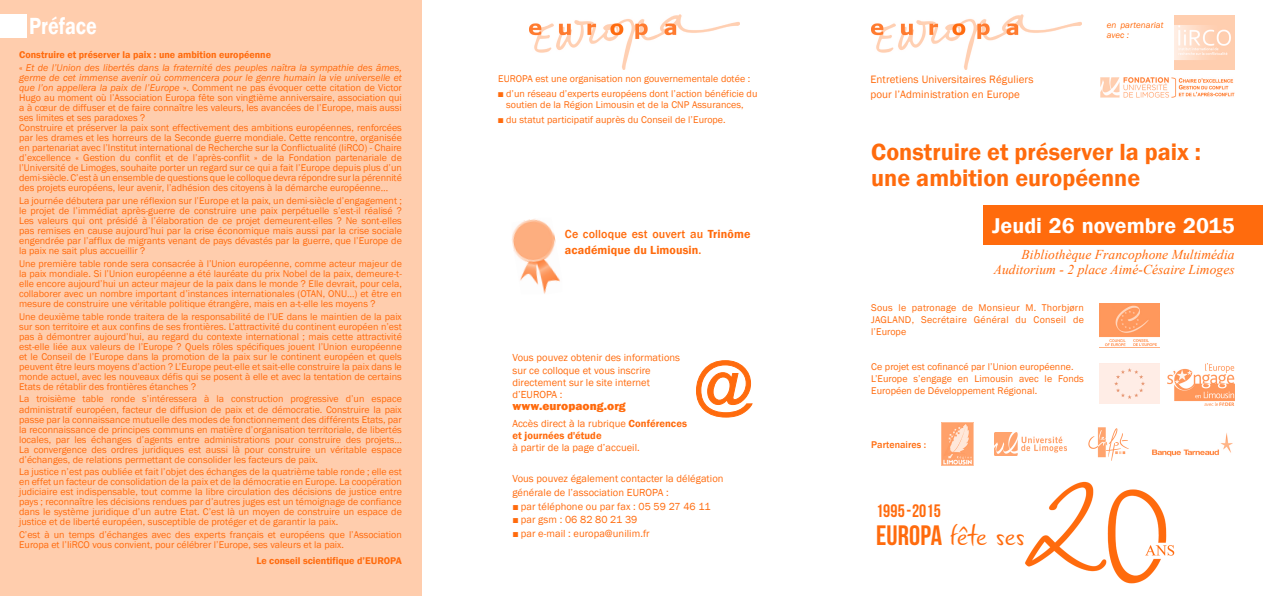
<style>
.page{position:relative;width:1263px;height:596px;background:#fff}
.page>*{position:absolute;margin:0;border:0;box-sizing:border-box;transform-origin:0 0}
.t1{font:60px "Rockwell";color:#ff6b0d}
.preface{font:30px "Gunny Rewritten";letter-spacing:.005em;color:#ff6b0d}
.t2{font:600 24px "Franklin Gothic";color:#ff6b0d}
.t3{font:600 24px "Franklin Gothic";color:#fff;scale:.83 1}
.t4{font:600 22px "Franklin Gothic";color:#fff}
.preface-2{font:18px "Bebas Neue";letter-spacing:.005em;color:#ff6b0d}
.t5{font:italic 13.5px/15px "Times New Roman";letter-spacing:.005em;color:#ff6b0d;text-align:right}
.titre{font:600 12px/16px "Franklin Gothic";letter-spacing:.01em;color:#ff6b0d}
.t6{font:800 12px "Franklin Gothic";letter-spacing:.005em;color:#ff6b0d}
.t7{font:11px/15px "Franklin Gothic";letter-spacing:.01em;color:#ff6b0d}
.t8{font:10.5px/12px "Franklin Gothic";letter-spacing:.005em;color:#ff6b0d}
.preface-3{font:10px/10px "Franklin Gothic";color:#ff6b0d;text-align:justify}
.preface-4{font:600 10px "Franklin Gothic";color:#ff6b0d}
.t9{font:500 10px "Franklin Gothic";letter-spacing:.005em;color:#ff6b0d}
.preface-5{font:italic 9px/10px "Franklin Gothic";letter-spacing:.005em;color:#ff6b0d}
.s1{font-style:italic}
.s2{font-weight:500}
.s3{font-weight:600}
.s4{font-family:"Bebas Neue";font-size:28px}
</style>
<div class="page">
<div style="left:0;top:0;width:421px;height:595px;background:#ffcdad"></div>
<img style="left:529px;top:14px;width:210px;height:55px">
<div style="left:0;top:14px;width:27px;height:24px;background:#fff"></div>
<svg style="left:696px;top:360px;width:57px;height:57px"></svg>
<img style="left:871px;top:14px;width:211px;height:55px">
<img style="left:1100px;top:303px;width:60px;height:44px">
<img style="left:1100px;top:77px;width:134px;height:21px">
<img style="left:1025px;top:481px;width:149px;height:101px">
<img style="left:1167px;top:363px;width:67px;height:42px">
<img style="left:1174px;top:16px;width:60px;height:54px">
<img style="left:512px;top:219px;width:48px;height:75px">
<div style="left:1100px;top:363px;width:60px;height:40px;background:#ffede6"></div>
<div style="left:983px;top:205px;width:280px;height:40px;background:#ff6b0d"></div>
<img style="left:995px;top:432px;width:72px;height:23px">
<img style="left:941px;top:422px;width:32px;height:43px">
<img style="left:1088px;top:427px;width:41px;height:33px">
<img style="left:1152px;top:433px;width:81px;height:23px">
<p class="t3" style="left:29px;top:11px;width:83px">Préface</p>
<p class="preface-4" style="left:19px;top:48px;width:253px">Construire et préserver la paix : une ambition européenne</p>
<p class="preface-3" style="left:19px;top:63px;width:384px">« <span class="s1">Et de l’Union des libertés dans la fraternité des peuples naîtra la sympathie des âmes, germe de cet immense avenir où commencera pour le genre humain la vie universelle et que l’on appellera la paix de l’Europe</span> ». Comment ne pas évoquer cette citation de Victor Hugo au moment où l’Association Europa fête son vingtième anniversaire, association qui a à cœur de diffuser et de faire connaître les valeurs, les avancées de l’Europe, mais aussi ses limites et ses paradoxes ?</p>
<p class="preface-3" style="left:19px;top:123px;width:384px">Construire et préserver la paix sont effectivement des ambitions européennes, renforcées par les drames et les horreurs de la Seconde guerre mondiale. Cette rencontre, organisée en partenariat avec l’Institut international de Recherche sur la Conflictualité (IiRCO) - Chaire d’excellence « Gestion du conflit et de l’après-conflit » de la Fondation partenariale de l’Université de Limoges, souhaite porter un regard sur ce qui a fait l’Europe depuis plus d’un demi-siècle. C’est à un ensemble de questions que le colloque devra répondre sur la pérennité des projets européens, leur avenir, l’adhésion des citoyens à la démarche européenne…</p>
<p class="preface-3" style="left:19px;top:195px;width:384px">La journée débutera par une réflexion sur l’Europe et la paix, un demi-siècle d’engagement ; le projet de l’immédiat après-guerre de construire une paix perpétuelle s’est-il réalisé ?<br>Les valeurs qui ont présidé à l’élaboration de ce projet demeurent-elles ? Ne sont-elles pas remises en cause aujourd’hui par la crise économique mais aussi par la crise sociale engendrée par l’afflux de migrants venant de pays dévastés par la guerre, que l’Europe de la paix ne sait plus accueillir ?</p>
<p class="preface-3" style="left:19px;top:258px;width:384px">Une première table ronde sera consacrée à l’Union européenne, comme acteur majeur de la paix mondiale. Si l’Union européenne a été lauréate du prix Nobel de la paix, demeure-t&shy;elle encore aujourd’hui un acteur majeur de la paix dans le monde ? Elle devrait, pour cela, collaborer avec un nombre important d’instances internationales (OTAN, ONU…) et être en mesure de construire une véritable politique étrangère, mais en a-t-elle les moyens ?</p>
<p class="preface-3" style="left:19px;top:311px;width:384px">Une deuxième table ronde traitera de la responsabilité de l’UE dans le maintien de la paix sur son territoire et aux confins de ses frontières. L’attractivité du continent européen n’est pas à démontrer aujourd’hui, au regard du contexte international ; mais cette attractivité est-elle liée aux valeurs de l’Europe ? Quels rôles spécifiques jouent l’Union européenne et le Conseil de l’Europe dans la promotion de la paix sur le continent européen et quels peuvent être leurs moyens d’action ? L’Europe peut-elle et sait-elle construire la paix dans le monde actuel, avec les nouveaux défis qui se posent à elle et avec la tentation de certains Etats de rétablir des frontières étanches ?</p>
<p class="preface-3" style="left:19px;top:394px;width:384px">La troisième table ronde s’intéressera à la construction progressive d’un espace administratif européen, facteur de diffusion de paix et de démocratie. Construire la paix passe par la connaissance mutuelle des modes de fonctionnement des différents Etats, par la reconnaissance de principes communs en matière d’organisation territoriale, de libertés locales, par les échanges d’agents entre administrations pour construire des projets… La convergence des ordres juridiques est aussi là pour construire un véritable espace d’échanges, de relations permettant de consolider les facteurs de paix.</p>
<p class="preface-3" style="left:19px;top:467px;width:384px">La justice n’est pas oubliée et fait l’objet des échanges de la quatrième table ronde ; elle est en effet un facteur de consolidation de la paix et de la démocratie en Europe. La coopération judiciaire est indispensable, tout comme la libre circulation des décisions de justice entre pays ; reconnaître les décisions rendues par d’autres juges est un témoignage de confiance dans le système juridique d’un autre Etat. C’est là un moyen de construire un espace de justice et de liberté européen, susceptible de protéger et de garantir la paix.</p>
<p class="preface-3" style="left:19px;top:530px;width:384px">C’est à un temps d’échanges avec des experts français et européens que l’Association<br>Europa et l’IiRCO vous convient, pour célébrer l’Europe, ses valeurs et la paix.</p>
<p class="preface-4" style="left:256px;top:554px;width:147px">Le conseil scientifique d’EUROPA</p>
<p class="preface-3" style="left:498px;top:73px;width:254px">EUROPA est une organisation non gouvernementale dotée :</p>
<p class="preface-3" style="left:498px;top:88px;width:261px;line-height:11px;text-align:center">■ d’un réseau d’experts européens dont l’action bénéficie du soutien de la Région Limousin et de la CNP Assurances,</p>
<p class="preface-3" style="left:498px;top:115px;width:229px">■ du statut participatif auprès du Conseil de l’Europe.</p>
<p class="titre" style="left:565px;top:226px;width:187px"><span class="s2">Ce colloque est ouvert au</span> Trinôme académique du Limousin<span class="s2">.</span></p>
<p class="t8" style="left:512px;top:352px;width:169px">Vous pouvez obtenir des informations sur ce colloque et vous inscrire directement sur le site internet d’EUROPA :</p>
<p class="t6" style="left:512px;top:397px;width:115px">www.europaong.org</p>
<p class="t8" style="left:512px;top:417px;width:176px">Accès direct à la rubrique <span class="s3">Conférences et journées d'étude<br></span>à partir de la page d’accueil.</p>
<p class="t8" style="left:512px;top:472px;width:213px;line-height:13.5px">Vous pouvez également contacter la délégation générale de l’association EUROPA :</p>
<p class="t8" style="left:512px;top:500px;width:200px">■ par téléphone ou par fax : 05 59 27 46 11</p>
<p class="t8" style="left:512px;top:513px;width:126px">■ par gsm : 06 82 80 21 39</p>
<p class="t8" style="left:512px;top:527px;width:139px">■ par e-mail : europa@unilim.fr</p>
<p class="t1" style="left:693px;top:348px;width:62px">@</p>
<p class="t7" style="left:870px;top:72px;width:165px">Entretiens Universitaires Réguliers pour l’Administration en Europe</p>
<p class="preface-5" style="left:1107px;top:20px;width:58px">en partenariat avec :</p>
<p class="t2" style="left:871px;top:137px;width:331px">Construire et préserver la paix :</p>
<p class="t2" style="left:871px;top:163px;width:270px">une ambition européenne</p>
<p class="t4" style="left:992px;top:211px;width:244px">Jeudi 26 novembre 2015</p>
<p class="t5" style="left:994px;top:246px;width:242px">Bibliothèque Francophone Multimédia<br>Auditorium - 2 place Aimé-Césaire Limoges</p>
<p class="preface-3" style="left:871px;top:301px;width:214px;line-height:12px">Sous le patronage de Monsieur M. Thorbjørn JAGLAND, Secrétaire Général du Conseil de l’Europe</p>
<p class="preface-3" style="left:871px;top:362px;width:204px">Ce projet est cofinancé par l’Union européenne.</p>
<p class="preface-3" style="left:871px;top:373px;width:214px;line-height:12px">L’Europe s’engage en Limousin avec le Fonds<br>Européen de Développement Régional.</p>
<p class="t9" style="left:871px;top:438px;width:57px">Partenaires :</p>
<p class="preface-2" style="left:876px;top:501px;width:66px">1995 - 2015</p>
<p class="preface" style="left:876px;top:516px;width:150px"><span class="s4">EUROPA</span> fête ses</p>
</div>
